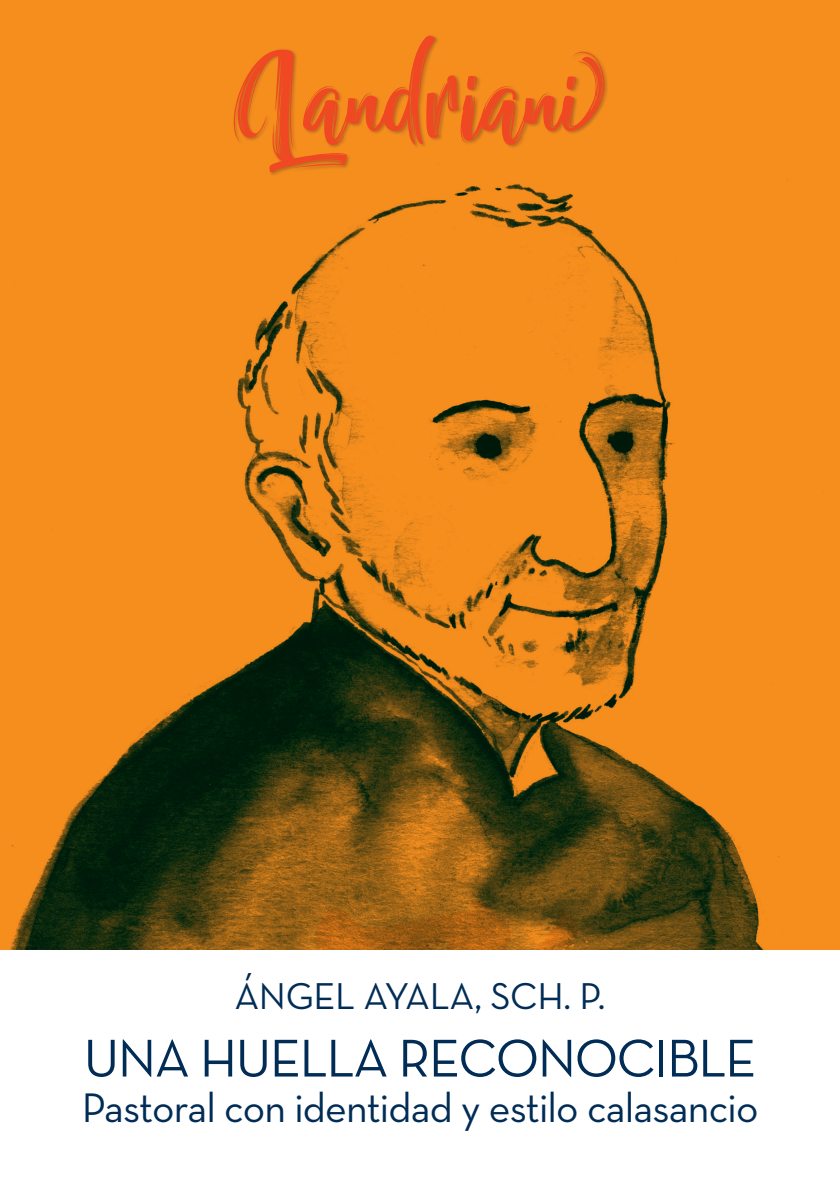
<style>
.page{position:relative;width:840px;height:1191px;background:#fff}
.page>*{position:absolute;margin:0;border:0;box-sizing:border-box;transform-origin:0 0}
.t1{font:168.6px "Nettizen Script Dancing";color:#f04822}
.t2{font:54px "Neutra Text";letter-spacing:-.03em;color:#002c55}
.t3{font:42px "Neutra Text";letter-spacing:-.02em;color:#002c55}
.t4{font:38px "Neutra Text";letter-spacing:-.01em;color:#002c55}
</style>
<div class="page">
<div style="left:0;top:0;width:839px;height:950px;background:#f68e1e"></div>
<img style="left:10px;top:180px;width:778px;height:770px">
<div style="left:233px;top:34px;width:375px;height:142px;background:#231f20;opacity:.28"></div>
<p class="t1" style="left:236px;top:23px;width:369px">Landriani</p>
<p class="t4" style="left:234px;top:973px;width:372px">ÁNGEL AYALA, SCH. P.</p>
<p class="t2" style="left:83px;top:1025px;width:674px">UNA HUELLA RECONOCIBLE</p>
<p class="t3" style="left:81px;top:1082px;width:678px">Pastoral con identidad y estilo calasancio</p>
</div>
